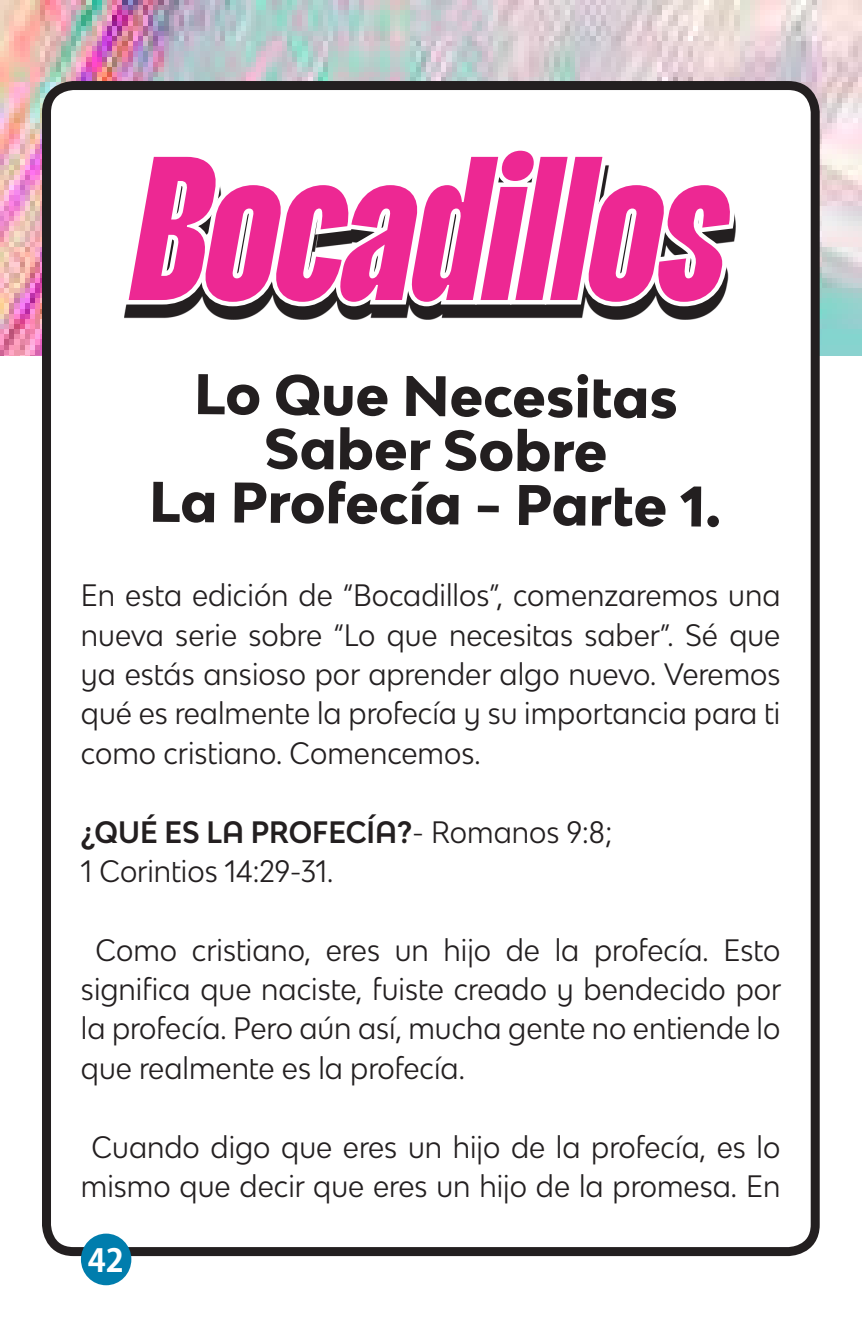
<style>
.page{position:relative;width:862px;height:1340px;background:#fff}
.page>*{position:absolute;margin:0;border:0;box-sizing:border-box;transform-origin:0 0}
.t1{font:italic 800 180px "Bw Fusiona DEMO 28";color:#ed2893}
.t2{font:800 54px/53.8px "Bw Modelica SS01";letter-spacing:-.01em;color:#231f20;text-align:center}
.t3{font:700 31.5px "Koz Go Pr 6 N";color:#fff}
.t4{font:29.25px/39.4px "Bw Modelica SS01";color:#231f20;text-align:justify;scale:.93 1}
.s1{font-weight:700}
</style>
<div class="page">
<img style="left:0;top:0;width:861px;height:355px">
<div style="left:46px;top:86px;width:768px;height:1165px;background:#fff;border-radius:27px"></div>
<div style="left:42px;top:81px;width:777px;height:1175px;border:9px solid #231f20;border-radius:27px"></div>
<div style="left:81px;top:1233px;width:50px;height:52px;background:#007dad;border-radius:50%"></div>
<div style="left:707px;top:515px;width:11px;height:12px;border:1px solid #fff;border-radius:50%"></div>
<svg style="left:124px;top:311px;width:589px;height:8px;fill:#231f20"></svg>
<svg style="left:125px;top:159px;width:611px;height:152px"></svg>
<h1 class="t1" style="left:134px;top:117px;width:594px">Bocadillos</h1>
<h2 class="t2" style="left:149px;top:368px;width:574px">Lo Que Necesitas<br>Saber Sobre<br>La Profecía - Parte 1.</h2>
<p class="t4" style="left:81px;top:575px;width:753px">En esta edición de “Bocadillos”, comenzaremos una nueva serie sobre “Lo que necesitas saber”. Sé que ya estás ansioso por aprender algo nuevo. Veremos qué es realmente la profecía y su importancia para ti como cristiano. Comencemos.</p>
<p class="t4" style="left:81px;top:811px;width:573px"><span class="s1">¿QUÉ ES LA PROFECÍA?</span>- Romanos 9:8;<br>1 Corintios 14:29-31.</p>
<p class="t4" style="left:81px;top:929px;width:754px;text-indent:15px">Como cristiano, eres un hijo de la profecía. Esto significa que naciste, fuiste creado y bendecido por la profecía. Pero aún así, mucha gente no entiende lo que realmente es la profecía.</p>
<p class="t4" style="left:81px;top:1126px;width:753px;text-align:center">Cuando digo que eres un hijo de la profecía, es lo mismo que decir que eres un hijo de la promesa. En</p>
<p class="t3" style="left:88px;top:1242px;width:38px">42</p>
</div>
